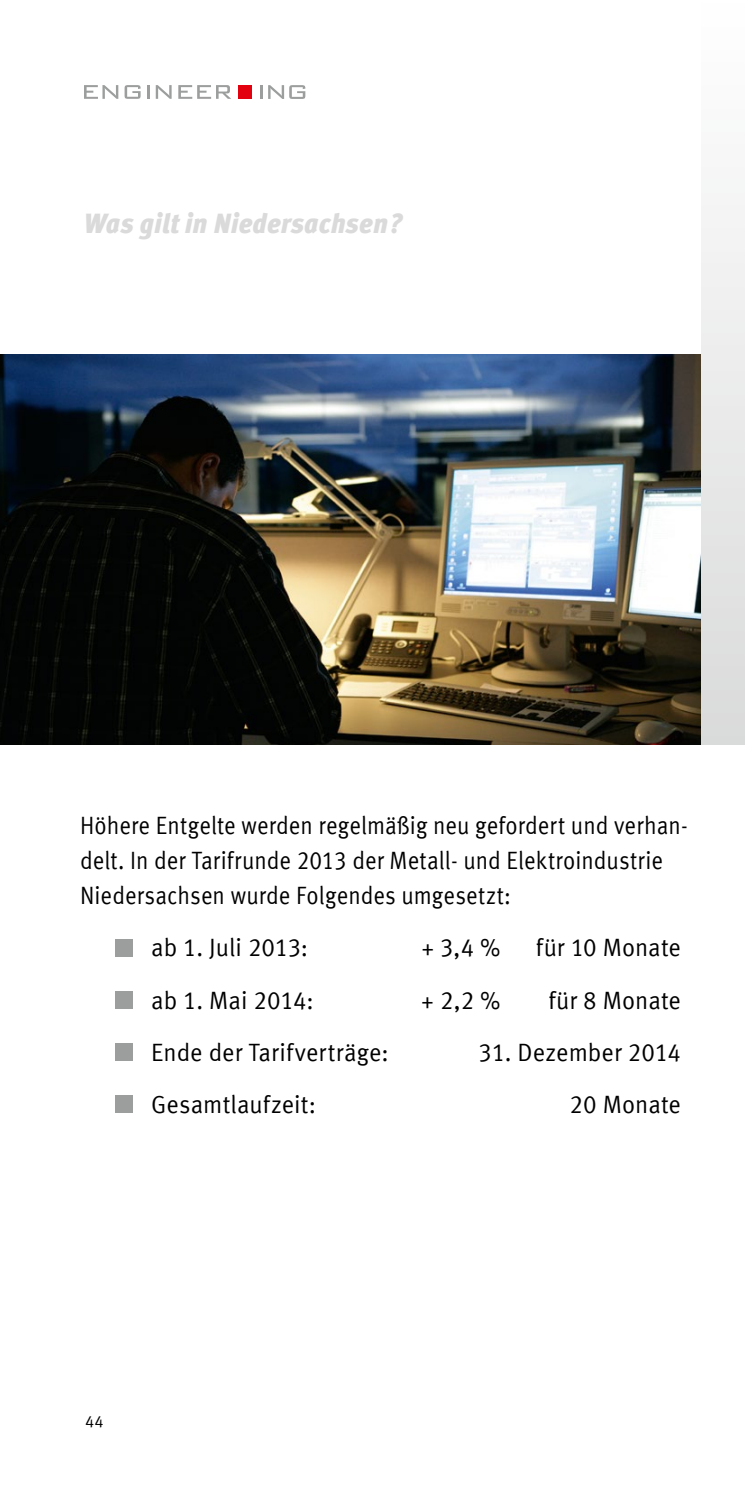
<style>
.page{position:relative;width:745px;height:1489px;background:#fff}
.page>*{position:absolute;margin:0;border:0;box-sizing:border-box;transform-origin:0 0}
.t1{font:italic 900 27.5px "Meta Offc";letter-spacing:.005em;color:#dadada;scale:.95 1}
.t2{font:25px/35px "Meta Offc Norm";color:#000;scale:.89 1}
.t3{font:25px "Meta Offc Norm";color:#000;scale:.95 1}
.t4{font:16.25px "Meta Offc Norm";color:#000}
</style>
<div class="page">
<img style="left:0;top:354px;width:700px;height:390px">
<div style="left:700px;top:0;width:44px;height:744px;background:linear-gradient(to bottom,#fff,#dadada)"></div>
<svg style="left:84px;top:85px;width:34px;height:14px"></svg>
<svg style="left:124px;top:85px;width:16px;height:14px"></svg>
<svg style="left:156px;top:85px;width:15px;height:14px"></svg>
<svg style="left:178px;top:85px;width:53px;height:14px"></svg>
<div style="left:238px;top:85px;width:14px;height:14px;background:#e3000f"></div>
<svg style="left:268px;top:85px;width:37px;height:14px"></svg>
<svg style="left:147px;top:85px;width:2px;height:14px"></svg>
<svg style="left:260px;top:85px;width:2px;height:14px"></svg>
<div style="left:116px;top:939px;width:17px;height:17px;background:#9c9d9d"></div>
<div style="left:116px;top:991px;width:17px;height:17px;background:#9c9d9d"></div>
<div style="left:116px;top:1043px;width:17px;height:17px;background:#9c9d9d"></div>
<div style="left:116px;top:1095px;width:17px;height:17px;background:#9c9d9d"></div>
<p class="t1" style="left:84px;top:207px;width:336px">Was gilt in Niedersachsen?</p>
<p class="t2" style="left:80px;top:808px;width:683px">Höhere Entgelte werden regelmäßig neu gefordert und verhan&shy;delt. In der Tarifrunde 2013 der Metall- und Elektroindustrie<br>Niedersachsen wurde Folgendes umgesetzt:</p>
<p class="t3" style="left:151px;top:933px;width:167px">ab 1. Juli 2013:</p>
<p class="t3" style="left:421px;top:933px;width:85px">+ 3,4 %</p>
<p class="t3" style="left:535px;top:933px;width:154px">für 10 Monate</p>
<p class="t3" style="left:151px;top:985px;width:172px">ab 1. Mai 2014:</p>
<p class="t3" style="left:421px;top:985px;width:85px">+ 2,2 %</p>
<p class="t3" style="left:548px;top:985px;width:141px">für 8 Monate</p>
<p class="t3" style="left:151px;top:1037px;width:251px">Ende der Tarifverträge:</p>
<p class="t3" style="left:478px;top:1037px;width:214px">31. Dezember 2014</p>
<p class="t3" style="left:151px;top:1089px;width:175px">Gesamtlaufzeit:</p>
<p class="t3" style="left:569px;top:1089px;width:118px">20 Monate</p>
<p class="t4" style="left:85px;top:1411px;width:20px">44</p>
</div>
